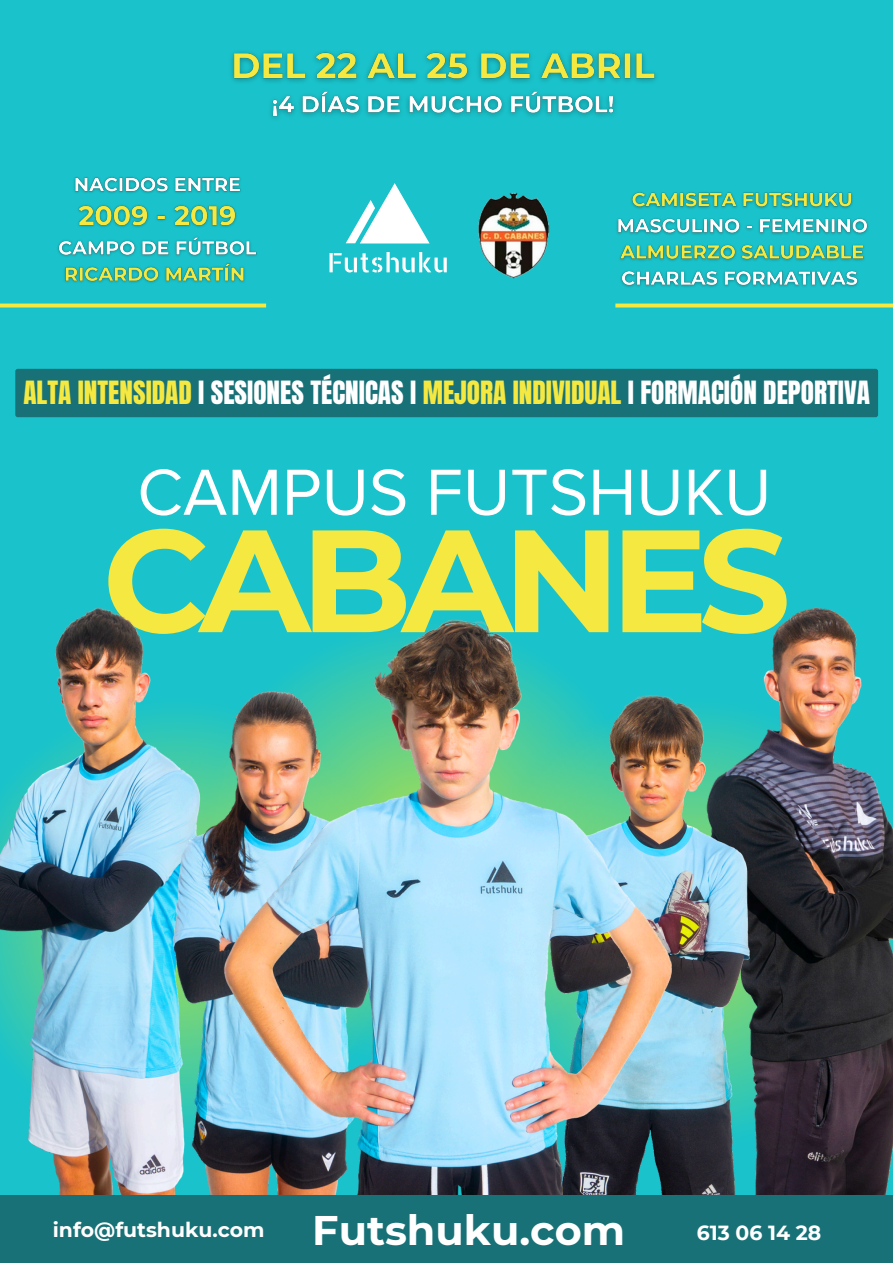
<style>
.page{position:relative;width:893px;height:1263px;background:#fff}
.page>*{position:absolute;margin:0;border:0;box-sizing:border-box;transform-origin:0 0}
.t1{font:700 145.25px "Montserrat";letter-spacing:-.07em;color:#f5e841}
.t2{font:67.55px "Proxima Nova";color:#fff}
.t3{font:700 41.3px "Montserrat";color:#fff}
.t4{font:27.3px "Anton";color:#fff}
.t5{font:700 20.47px "Montserrat";color:#fff}
.s1{color:#f5e841}
</style>
<div class="page">
<div style="left:0;top:0;width:892px;height:1263px;background:#1ac3cb"></div>
<img style="left:763px;top:607px;width:129px;height:587px">
<img style="left:689px;top:684px;width:169px;height:510px">
<img style="left:0;top:608px;width:161px;height:586px">
<img style="left:161px;top:718px;width:51px;height:476px">
<img style="left:212px;top:619px;width:477px;height:575px">
<div style="left:0;top:1194px;width:892px;height:69px;background:#177176"></div>
<svg style="left:0;top:303px;width:266px;height:4px"></svg>
<svg style="left:615px;top:303px;width:277px;height:4px"></svg>
<div style="left:15px;top:369px;width:863px;height:48px;background:#177176;border-radius:2px"></div>
<img style="left:617px;top:192px;width:251px;height:95px">
<img style="left:57px;top:177px;width:200px;height:106px">
<img style="left:231px;top:52px;width:425px;height:67px">
<img style="left:329px;top:184px;width:118px;height:89px">
<img style="left:478px;top:192px;width:72px;height:87px">
<p class="t4" style="left:23px;top:373px;width:848px"><span class="s1">ALTA INTENSIDAD</span> I SESIONES TÉCNICAS I <span class="s1">MEJORA INDIVIDUAL</span> I FORMACIÓN DEPORTIVA</p>
<p class="t2" style="left:137px;top:452px;width:635px">CAMPUS FUTSHUKU</p>
<p class="t1" style="left:103px;top:491px;width:689px">CABANES</p>
<h2 class="t5" style="left:53px;top:1217px;width:213px">info@futshuku.com</h2>
<h4 class="t3" style="left:312px;top:1205px;width:314px">Futshuku.com</h4>
<p class="t5" style="left:696px;top:1220px;width:126px">613 06 14 28</p>
</div>
